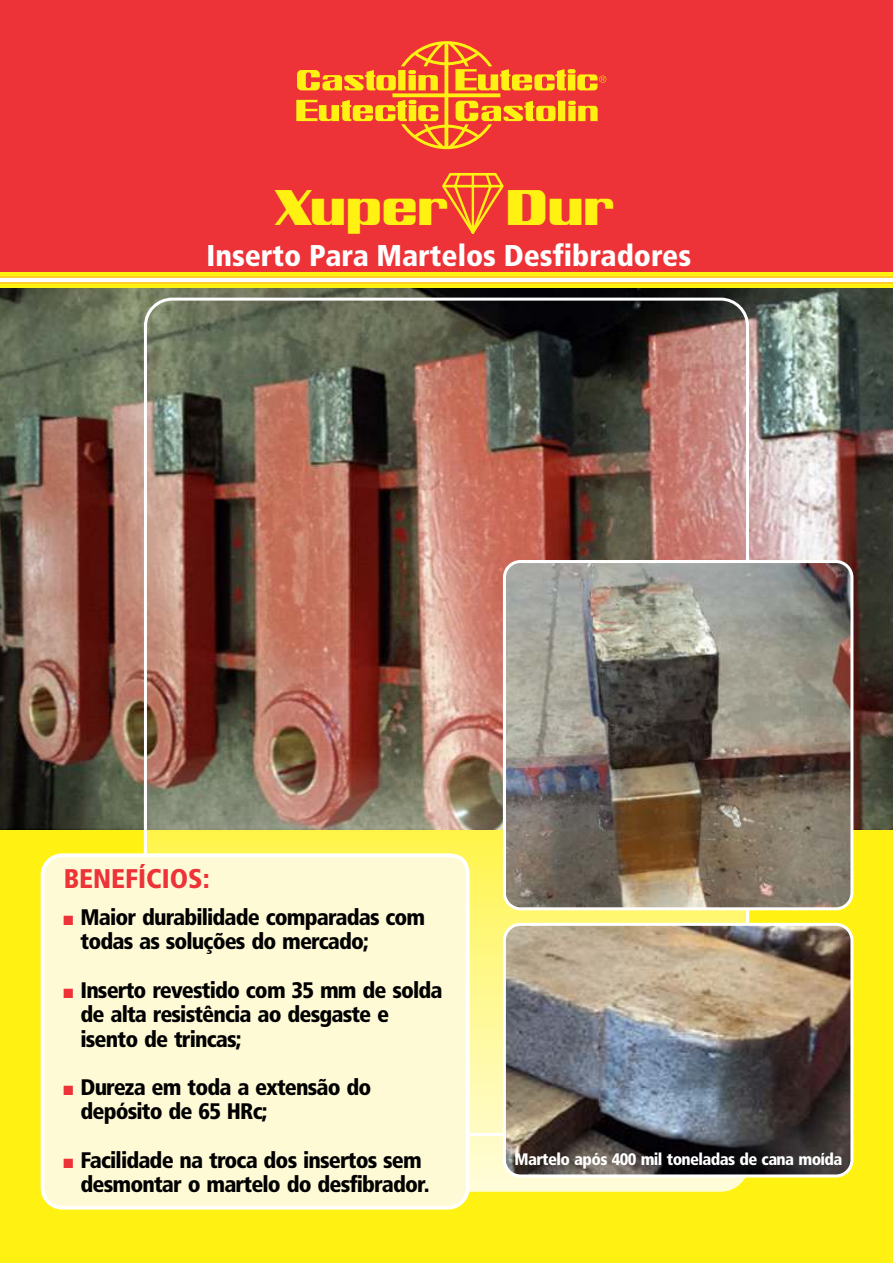
<style>
.page{position:relative;width:893px;height:1263px;background:#ed3338}
.page>*{position:absolute;margin:0;border:0;box-sizing:border-box;transform-origin:0 0}
.t1{font:48.45px "Castolin";color:#fff212}
.t2{font:900 condensed 30px "Frutiger LT";color:#fff}
.t3{font:900 condensed 27px "Frutiger LT";color:#ed3338}
.t4{font:900 condensed 22.5px/24.3px "Frutiger LT";letter-spacing:-.04em;color:#000}
.t5{font:900 condensed 16.65px "Frutiger LT";letter-spacing:-.04em;color:#fff}
</style>
<div class="page">
<div style="left:0;top:738px;width:893px;height:525px;background:#fff212"></div>
<img style="left:0;top:288px;width:893px;height:542px">
<img style="left:144px;top:353px;width:605px;height:839px;border-radius:27px">
<svg style="left:296px;top:41px;width:310px;height:108px"></svg>
<div style="left:503px;top:560px;width:350px;height:350px;border:6px solid #fff;border-radius:15px"></div>
<img style="left:507px;top:563px;width:343px;height:344px;border-radius:15px">
<div style="left:503px;top:923px;width:350px;height:254px;border:6px solid #fff;border-radius:15px"></div>
<img style="left:506px;top:926px;width:344px;height:248px;border-radius:15px">
<div style="left:41px;top:853px;width:429px;height:356px;background:#fffad6;border:4px solid #fff;border-radius:20px"></div>
<div style="left:0;top:273px;width:893px;height:15px;background:#fff212"></div>
<svg style="left:0;top:276px;width:893px;height:8px;fill:#ffcc29"></svg>
<hr style="left:0;top:279px;width:893px;height:3px;background:#fff">
<svg style="left:442px;top:172px;width:62px;height:62px"></svg>
<h1 class="t1" style="left:275px;top:190px;width:344px">Xuper Dur</h1>
<h2 class="t2" style="left:206px;top:243px;width:486px">Inserto Para Martelos Desfibradores</h2>
<p class="t3" style="left:64px;top:868px;width:148px">BENEFÍCIOS:</p>
<p class="t4" style="left:81px;top:907px;width:346px">Maior durabilidade comparadas com todas as soluções do mercado;</p>
<p class="t4" style="left:81px;top:980px;width:364px">Inserto revestido com 35 mm de solda de alta resistência ao desgaste e isento de trincas;</p>
<p class="t4" style="left:81px;top:1077px;width:292px">Dureza em toda a extensão do depósito de 65 HRc;</p>
<p class="t4" style="left:81px;top:1150px;width:350px">Facilidade na troca dos insertos sem desmontar o martelo do desfibrador.</p>
<p class="t5" style="left:515px;top:1152px;width:329px">Martelo após 400 mil toneladas de cana moída</p>
</div>
